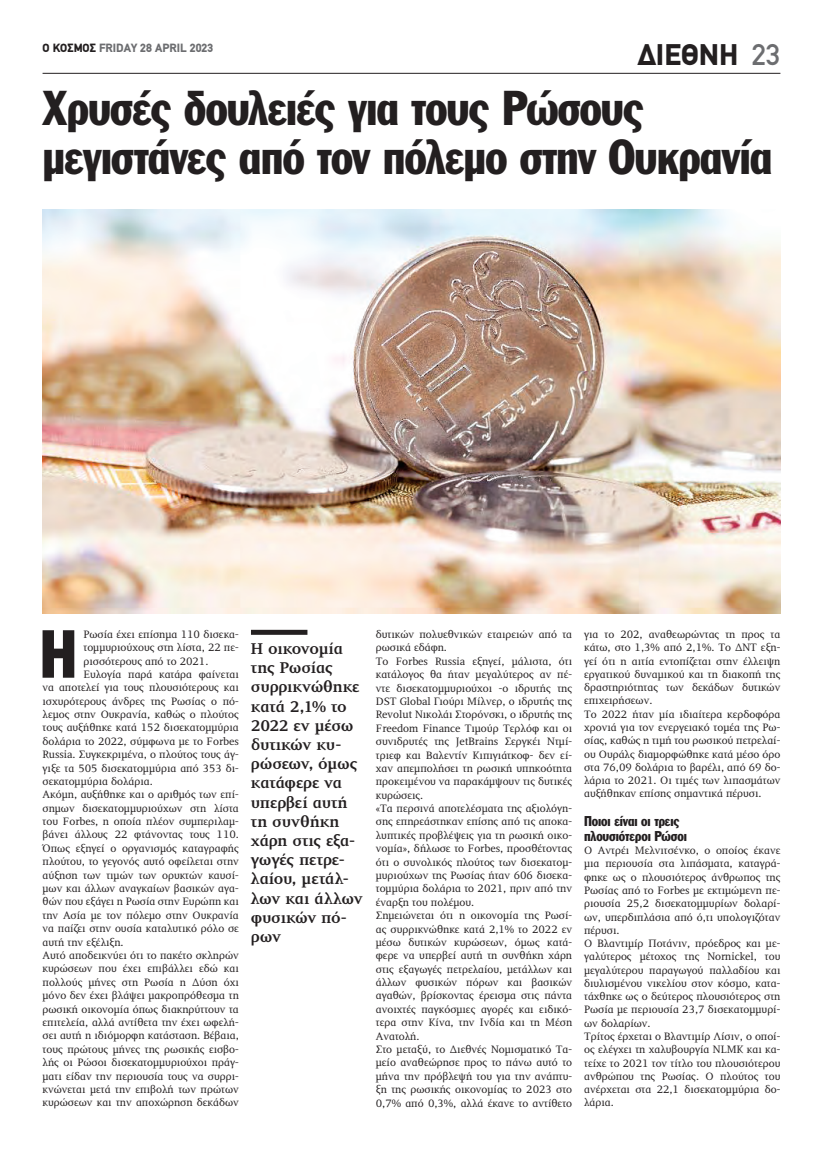
<style>
.page{position:relative;width:823px;height:1149px;background:#fff}
.page>*{position:absolute;margin:0;border:0;box-sizing:border-box;transform-origin:0 0}
.t1{font:66.6px "Franklin Gothic Greek Cond";color:#231f20}
.t2{font:48px/49px "Franklin Gothic Greek Cond";letter-spacing:-.02em;color:#231f20}
.t3{font:900 30px "PF Din Text";color:#231f20}
.t4{font:700 16px/19.2px "PF Diplomat";letter-spacing:-.015em;color:#231f20}
.t5{font:14px/15.1px "Franklin Gothic Greek Cond";letter-spacing:-.01em;color:#231f20}
.t6{font:900 12px "PF Din Text";color:#6c6d70}
.t7{font:11px/13.4px "PF Diplomat";color:#231f20}
.s1{color:#231f20}
.s2{font-weight:500;color:#6c6d70}
</style>
<div class="page">
<hr style="left:43px;top:73px;width:737px;height:1px;background:#231f20">
<div style="left:251px;top:629px;width:56px;height:5px;background:#231f20"></div>
<img style="left:43px;top:209px;width:737px;height:404px">
<p class="t6" style="left:43px;top:40px;width:172px"><span class="s1">Ο ΚΟΣΜΟΣ</span> FRIDAY 28 APRIL 2023</p>
<h3 class="t3" style="left:611px;top:37px;width:170px">ΠΑΡΟΙΚΙΑ <span class="s2">23</span></h3>
<h3 class="t3" style="left:637px;top:37px;width:102px">ΔΙΕΘΝΗ</h3>
<h2 class="t2" style="left:42px;top:84px;width:731px">Χρυσές δουλειές για τους Ρώσους μεγιστάνες από τον πόλεμο στην Ουκρανία</h2>
<h1 class="t1" style="left:40px;top:616px;width:39px">Η</h1>
<p class="t7" style="left:83px;top:627px;width:157px">Ρωσία έχει επίσημα 110 δισεκα-</p>
<p class="t7" style="left:83px;top:641px;width:157px">τομμυριούχους στη λίστα, 22 πε-</p>
<p class="t7" style="left:83px;top:654px;width:126px">ρισσότερους από το 2021.</p>
<p class="t7" style="left:83px;top:667px;width:157px">Ευλογία παρά κατάρα φαίνεται</p>
<p class="t7" style="left:43px;top:680px;width:198px">να αποτελεί για τους πλουσιότερους και</p>
<p class="t7" style="left:43px;top:694px;width:198px">ισχυρότερους άνδρες της Ρωσίας ο πό-</p>
<p class="t7" style="left:43px;top:707px;width:198px">λεμος στην Ουκρανία, καθώς ο πλούτος</p>
<p class="t7" style="left:43px;top:721px;width:198px">τους αυξήθηκε κατά 152 δισεκατομμύρια</p>
<p class="t7" style="left:43px;top:734px;width:198px">δολάρια το 2022, σύμφωνα με το Forbes</p>
<p class="t7" style="left:43px;top:747px;width:198px">Russia. Συγκεκριμένα, ο πλούτος τους άγ-</p>
<p class="t7" style="left:43px;top:761px;width:198px">γιξε τα 505 δισεκατομμύρια από 353 δι-</p>
<p class="t7" style="left:43px;top:774px;width:112px">σεκατομμύρια δολάρια.</p>
<p class="t7" style="left:43px;top:788px;width:198px">Ακόμη, αυξήθηκε και ο αριθμός των επί-</p>
<p class="t7" style="left:43px;top:801px;width:198px">σημων δισεκατομμυριούχων στη λίστα</p>
<p class="t7" style="left:43px;top:814px;width:198px">του Forbes, η οποία πλέον συμπεριλαμ-</p>
<p class="t7" style="left:43px;top:828px;width:198px">βάνει άλλους 22 φτάνοντας τους 110.</p>
<p class="t7" style="left:43px;top:841px;width:198px">Όπως εξηγεί ο οργανισμός καταγραφής</p>
<p class="t7" style="left:43px;top:854px;width:198px">πλούτου, το γεγονός αυτό οφείλεται στην</p>
<p class="t7" style="left:43px;top:868px;width:198px">αύξηση των τιμών των ορυκτών καυσί-</p>
<p class="t7" style="left:43px;top:881px;width:198px">μων και άλλων αναγκαίων βασικών αγα-</p>
<p class="t7" style="left:43px;top:895px;width:198px">θών που εξάγει η Ρωσία στην Ευρώπη και</p>
<p class="t7" style="left:43px;top:908px;width:198px">την Ασία με τον πόλεμο στην Ουκρανία</p>
<p class="t7" style="left:43px;top:921px;width:198px">να παίζει στην ουσία καταλυτικό ρόλο σε</p>
<p class="t7" style="left:43px;top:935px;width:82px">αυτή την εξέλιξη.</p>
<p class="t7" style="left:43px;top:948px;width:198px">Αυτό αποδεικνύει ότι το πακέτο σκληρών</p>
<p class="t7" style="left:43px;top:962px;width:198px">κυρώσεων που έχει επιβάλλει εδώ και</p>
<p class="t7" style="left:43px;top:975px;width:198px">πολλούς μήνες στη Ρωσία η Δύση όχι</p>
<p class="t7" style="left:43px;top:988px;width:198px">μόνο δεν έχει βλάψει μακροπρόθεσμα τη</p>
<p class="t7" style="left:43px;top:1002px;width:198px">ρωσική οικονομία όπως διακηρύττουν τα</p>
<p class="t7" style="left:43px;top:1015px;width:198px">επιτελεία, αλλά αντίθετα την έχει ωφελή-</p>
<p class="t7" style="left:43px;top:1028px;width:198px">σει αυτή η ιδιόμορφη κατάσταση. Βέβαια,</p>
<p class="t7" style="left:43px;top:1042px;width:198px">τους πρώτους μήνες της ρωσικής εισβο-</p>
<p class="t7" style="left:43px;top:1055px;width:198px">λής οι Ρώσοι δισεκατομμυριούχοι πράγ-</p>
<p class="t7" style="left:43px;top:1069px;width:198px">ματι είδαν την περιουσία τους να συρρι-</p>
<p class="t7" style="left:43px;top:1082px;width:198px">κνώνεται μετά την επιβολή των πρώτων</p>
<p class="t7" style="left:43px;top:1095px;width:198px">κυρώσεων και την αποχώρηση δεκάδων</p>
<h3 class="t4" style="left:251px;top:639px;width:113px">H οικονομία της Ρωσίας συρρικνώθηκε κατά 2,1% το<br>2022 εν μέσω δυτικών κυ&shy;ρώσεων, όμως κατάφερε να υπερβεί αυτή τη συνθήκη χάρη στις εξα&shy;γωγές πετρε&shy;λαίου, μετάλ&shy;λων και άλλων φυσικών πό&shy;ρων</h3>
<p class="t7" style="left:375px;top:627px;width:198px">δυτικών πολυεθνικών εταιρειών από τα ρωσικά εδάφη.<br>Το Forbes Russia εξηγεί, μάλιστα, ότι κατάλογος θα ήταν μεγαλύτερος αν πέ&shy;ντε δισεκατομμυριούχοι -ο ιδρυτής της DST Global Γιούρι Μίλνερ, ο ιδρυτής της Revolut Νικολάι Στορόνσκι, ο ιδρυτής της Freedom Finance Τιμούρ Τερλόφ και οι συνιδρυτές της JetBrains Σεργκέι Ντμί&shy;τριεφ και Βαλεντίν Κιπιγιάτκοφ- δεν εί&shy;χαν απεμπολήσει τη ρωσική υπηκοότητα προκειμένου να παρακάμψουν τις δυτικές κυρώσεις.<br>«Τα περσινά αποτελέσματα της αξιολόγη&shy;σης επηρεάστηκαν επίσης από τις αποκα&shy;λυπτικές προβλέψεις για τη ρωσική οικο&shy;νομία», δήλωσε το Forbes, προσθέτοντας ότι ο συνολικός πλούτος των δισεκατομ&shy;μυριούχων της Ρωσίας ήταν 606 δισεκα&shy;τομμύρια δολάρια το 2021, πριν από την έναρξη του πολέμου.<br>Σημειώνεται ότι η οικονομία της Ρωσί&shy;ας συρρικνώθηκε κατά 2,1% το 2022 εν μέσω δυτικών κυρώσεων, όμως κατά&shy;φερε να υπερβεί αυτή τη συνθήκη χάρη στις εξαγωγές πετρελαίου, μετάλλων και άλλων φυσικών πόρων και βασικών αγαθών, βρίσκοντας έρεισμα στις πάντα ανοιχτές παγκόσμιες αγορές και ειδικό&shy;τερα στην Κίνα, την Ινδία και τη Μέση Ανατολή.<br>Στο μεταξύ, το Διεθνές Νομισματικό Τα&shy;μείο αναθεώρησε προς το πάνω αυτό το μήνα την πρόβλεψή του για την ανάπτυ&shy;ξη της ρωσικής οικονομίας το 2023 στο 0,7% από 0,3%, αλλά έκανε το αντίθετο</p>
<p class="t7" style="left:583px;top:627px;width:198px">για το 202, αναθεωρώντας τη προς τα κάτω, στο 1,3% από 2,1%. Το ΔΝΤ εξη&shy;γεί ότι η αιτία εντοπίζεται στην έλλειψη εργατικού δυναμικού και τη διακοπή της δραστηριότητας των δεκάδων δυτικών επιχειρήσεων.<br>Το 2022 ήταν μία ιδιαίτερα κερδοφόρα χρονιά για τον ενεργειακό τομέα της Ρω&shy;σίας, καθώς η τιμή του ρωσικού πετρελαί&shy;ου Ουράλς διαμορφώθηκε κατά μέσο όρο στα 76,09 δολάρια το βαρέλι, από 69 δο&shy;λάρια το 2021. Οι τιμές των λιπασμάτων αυξήθηκαν επίσης σημαντικά πέρυσι.</p>
<p class="t5" style="left:583px;top:813px;width:104px">Ποιοι είναι οι τρεις πλουσιότεροι Ρώσοι</p>
<p class="t7" style="left:583px;top:843px;width:198px">Ο Αντρέι Μελνιτσένκο, ο οποίος έκανε μια περιουσία στα λιπάσματα, καταγρά&shy;φηκε ως ο πλουσιότερος άνθρωπος της Ρωσίας από το Forbes με εκτιμώμενη πε&shy;ριουσία 25,2 δισεκατομμυρίων δολαρί&shy;ων, υπερδιπλάσια από ό,τι υπολογιζόταν πέρυσι.<br>Ο Bλαντιμίρ Ποτάνιν, πρόεδρος και με&shy;γαλύτερος μέτοχος της Nornickel, του μεγαλύτερου παραγωγού παλλαδίου και διυλισμένου νικελίου στον κόσμο, κατα&shy;τάχθηκε ως ο δεύτερος πλουσιότερος στη Ρωσία με περιουσία 23,7 δισεκατομμυρί&shy;ων δολαρίων.<br>Τρίτος έρχεται ο Βλαντιμίρ Λίσιν, ο οποί&shy;ος ελέγχει τη χαλυβουργία NLMK και κα&shy;τείχε το 2021 τον τίτλο του πλουσιότερου ανθρώπου της Ρωσίας. Ο πλούτος του ανέρχεται στα 22,1 δισεκατομμύρια δο&shy;λάρια.</p>
</div>
